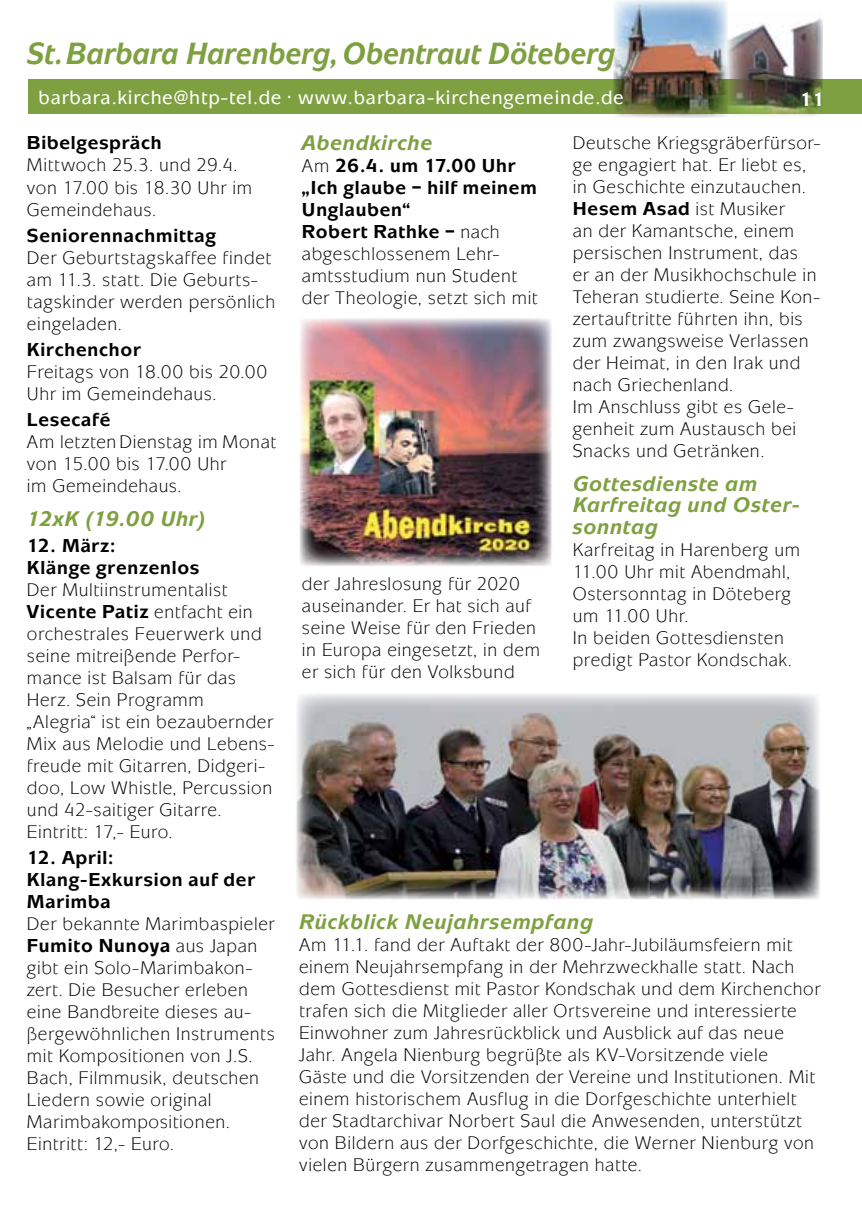
<style>
.page{position:relative;width:862px;height:1214px;background:#fff}
.page>*{position:absolute;margin:0;border:0;box-sizing:border-box;transform-origin:0 0}
.t1{font:italic 700 32px "Mixage";letter-spacing:.005em;color:#7fa041;scale:.92 1}
.t2{font:italic 700 22px/20px "Mixage";letter-spacing:.035em;color:#7fa041}
.t3{font:500 20px "Mixage";letter-spacing:.04em;color:#fff}
.t4{font:700 20px "Mixage";color:#fff}
.t5{font:700 19.6px/22px "Mixage";letter-spacing:.045em;color:#000}
.t6{font:19px/22px "Mixage";letter-spacing:.035em;color:#000}
.s1{font-weight:400;font-size:19px}
.s2{font-weight:700;font-size:19.6px}
</style>
<div class="page">
<div style="left:28px;top:79px;width:834px;height:34px;background:#7fa041"></div>
<img style="left:613px;top:1px;width:114px;height:117px">
<img style="left:727px;top:11px;width:96px;height:106px">
<img style="left:296px;top:694px;width:524px;height:205px">
<img style="left:300px;top:318px;width:252px;height:248px">
<h1 class="t1" style="left:27px;top:34px;width:641px">St.Barbara Harenberg, Obentraut Döteberg</h1>
<p class="t3" style="left:39px;top:86px;width:587px">barbara.kirche@htp-tel.de · www.barbara-kirchengemeinde.de</p>
<p class="t4" style="left:799px;top:88px;width:27px">11</p>
<p class="t5" style="left:27px;top:132px;width:136px">Bibelgespräch</p>
<p class="t6" style="left:27px;top:154px;width:227px">Mittwoch 25.3. und 29.4. von 17.00 bis 18.30 Uhr im<br>Gemeindehaus.</p>
<p class="t5" style="left:27px;top:224px;width:191px">Seniorennachmittag</p>
<p class="t6" style="left:27px;top:246px;width:250px">Der Geburtstagskaffee findet am 11.3. statt. Die Geburts&shy;tagskinder werden persönlich eingeladen.</p>
<p class="t5" style="left:27px;top:338px;width:115px">Kirchenchor</p>
<p class="t6" style="left:27px;top:360px;width:242px">Freitags von 18.00 bis 20.00<br>Uhr im Gemeindehaus.</p>
<p class="t5" style="left:27px;top:408px;width:85px">Lesecafé</p>
<p class="t6" style="left:27px;top:430px;width:251px">Am letzten Dienstag im Monat von 15.00 bis 17.00 Uhr<br>im Gemeindehaus.</p>
<p class="t2" style="left:27px;top:508px;width:180px">12xK (19.00 Uhr)</p>
<p class="t5" style="left:27px;top:534px;width:174px">12. März:<br>Klänge grenzenlos</p>
<p class="t6" style="left:27px;top:578px;width:202px">Der Multiinstrumentalist</p>
<p class="t5" style="left:27px;top:600px;width:227px">Vicente Patiz <span class="s1">entfacht ein</span></p>
<p class="t6" style="left:27px;top:622px;width:249px">orchestrales Feuerwerk und seine mitreißende Perfor&shy;mance ist Balsam für das<br>Herz. Sein Programm „Alegria“ ist ein bezaubernder<br>Mix aus Melodie und Lebens&shy;freude mit Gitarren, Didgeri&shy;doo, Low Whistle, Percussion und 42-saitiger Gitarre.<br>Eintritt: 17,- Euro.</p>
<p class="t5" style="left:27px;top:846px;width:230px">12. April:<br>Klang-Exkursion auf der<br>Marimba</p>
<p class="t6" style="left:27px;top:912px;width:249px">Der bekannte Marimbaspieler</p>
<p class="t5" style="left:27px;top:934px;width:232px">Fumito Nunoya <span class="s1">aus Japan</span></p>
<p class="t6" style="left:27px;top:956px;width:250px">gibt ein Solo-Marimbakon&shy;zert. Die Besucher erleben eine Bandbreite dieses au&shy;ßergewöhnlichen Instruments mit Kompositionen von J.S.<br>Bach, Filmmusik, deutschen<br>Liedern sowie original<br>Marimbakompositionen.<br>Eintritt: 12,- Euro.</p>
<p class="t2" style="left:302px;top:132px;width:132px">Abendkirche</p>
<p class="t5" style="left:302px;top:154px;width:236px"><span class="s1">Am</span> 26.4. um 17.00 Uhr „Ich glaube – hilf meinem<br>Unglauben“<br>Robert Rathke – <span class="s1">nach</span></p>
<p class="t6" style="left:302px;top:243px;width:237px">abgeschlossenem Lehr&shy;amtsstudium nun Student der Theologie, setzt sich mit</p>
<p class="t6" style="left:302px;top:573px;width:239px">der Jahreslosung für 2020 auseinander. Er hat sich auf seine Weise für den Frieden in Europa eingesetzt, in dem er sich für den Volksbund</p>
<p class="t6" style="left:573px;top:132px;width:249px">Deutsche Kriegsgräberfürsor&shy;ge engagiert hat. Er liebt es, in Geschichte einzutauchen.<br><span class="s2">Hesem Asad</span> ist Musiker<br>an der Kamantsche, einem persischen Instrument, das<br>er an der Musikhochschule in<br>Teheran studierte. Seine Kon&shy;zertauftritte führten ihn, bis zum zwangsweise Verlassen der Heimat, in den Irak und nach Griechenland.<br>Im Anschluss gibt es Gele&shy;genheit zum Austausch bei<br>Snacks und Getränken.</p>
<p class="t2" style="left:573px;top:474px;width:228px">Gottesdienste am<br>Karfreitag und Oster-</p>
<p class="t2" style="left:573px;top:516px;width:86px">sonntag</p>
<p class="t6" style="left:573px;top:538px;width:229px">Karfreitag in Harenberg um<br>11.00 Uhr mit Abendmahl,<br>Ostersonntag in Döteberg um 11.00 Uhr.<br>In beiden Gottesdiensten predigt Pastor Kondschak.</p>
<p class="t2" style="left:299px;top:911px;width:295px">Rückblick Neujahrsempfang</p>
<p class="t6" style="left:299px;top:934px;width:523px">Am 11.1. fand der Auftakt der 800-Jahr-Jubiläumsfeiern mit einem Neujahrsempfang in der Mehrzweckhalle statt. Nach dem Gottesdienst mit Pastor Kondschak und dem Kirchenchor trafen sich die Mitglieder aller Ortsvereine und interessierte Einwohner zum Jahresrückblick und Ausblick auf das neue Jahr. Angela Nienburg begrüßte als KV-Vorsitzende viele<br>Gäste und die Vorsitzenden der Vereine und Institutionen. Mit einem historischem Ausflug in die Dorfgeschichte unterhielt der Stadtarchivar Norbert Saul die Anwesenden, unterstützt von Bildern aus der Dorfgeschichte, die Werner Nienburg von vielen Bürgern zusammengetragen hatte.</p>
</div>
